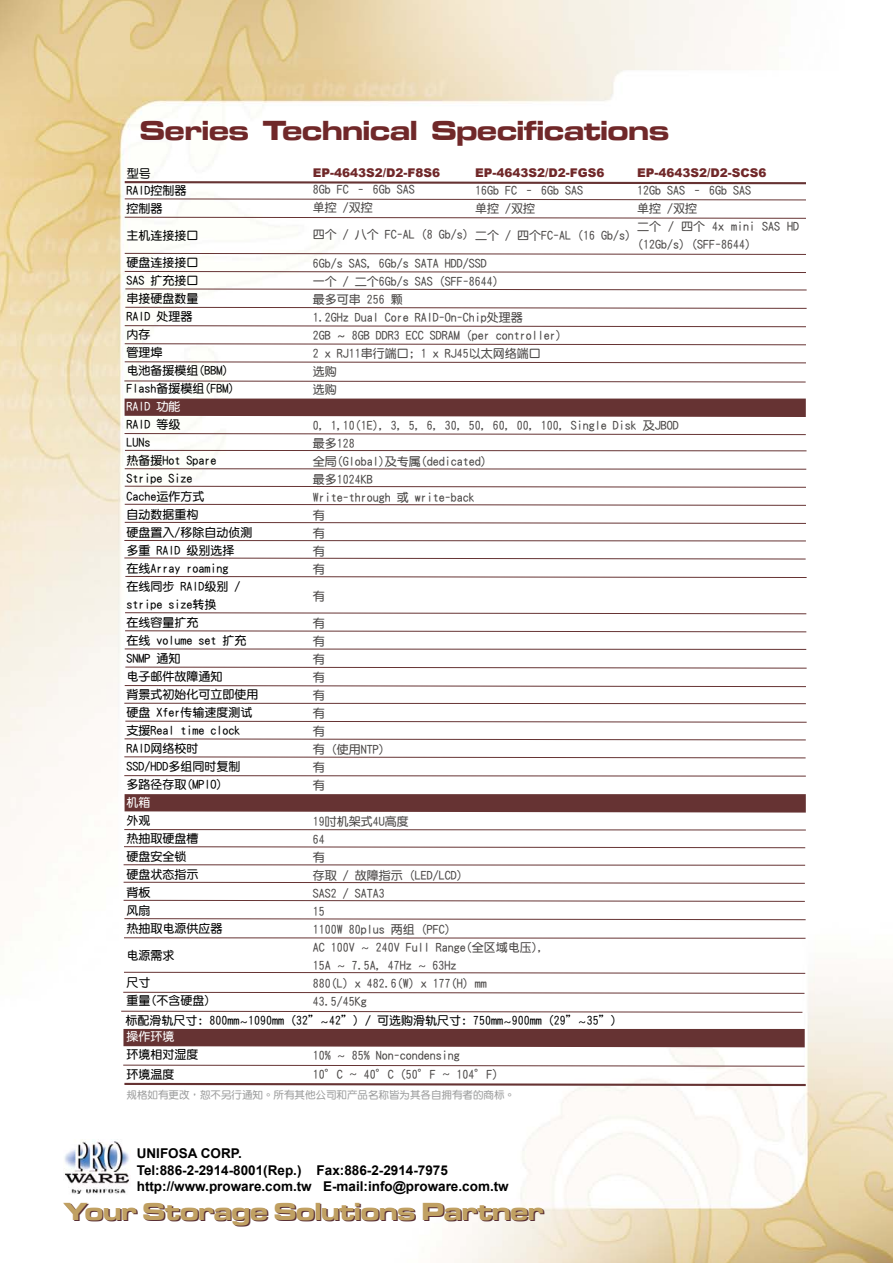
<style>
.page{position:relative;width:893px;height:1263px;background:#fff}
.page>*{position:absolute;margin:0;border:0;box-sizing:border-box;transform-origin:0 0}
.t1{font:28.5px "Microgramma D Bold Exte";color:#702829}
.t2{font:25.5px "Microgramma D Bold Exte";color:#592f34}
.t3{font:700 13.5px/16.2px "Arial";color:#000}
.t4{font:12px/18px "DF Yuan W7 GB5";color:#4c4948}
.t5{font:12px/18px "DF Yuan W7 GB5";color:#000}
.t6{font:900 12px "Arial";color:#702829}
.t7{font:12px "DF Yuan W7 GB5";color:#fff}
.t8{font:10.5px "DF Yuan W7 GB5";color:#9fa0a0}
.s1{font-family:"Microsoft Jheng Hei";font-weight:700}
.s2{font-family:"Microsoft Jheng Hei"}
</style>
<div class="page">
<img style="left:0;top:0;width:893px;height:1263px">
<svg style="left:122px;top:1082px;width:686px;height:5px"></svg>
<svg style="left:123px;top:180px;width:685px;height:5px"></svg>
<svg style="left:124px;top:198px;width:683px;height:3px"></svg>
<svg style="left:124px;top:216px;width:683px;height:3px"></svg>
<svg style="left:124px;top:252px;width:683px;height:3px"></svg>
<svg style="left:124px;top:271px;width:683px;height:2px"></svg>
<svg style="left:124px;top:325px;width:683px;height:3px"></svg>
<svg style="left:124px;top:343px;width:683px;height:3px"></svg>
<svg style="left:124px;top:361px;width:683px;height:3px"></svg>
<svg style="left:124px;top:433px;width:683px;height:2px"></svg>
<div style="left:125px;top:399px;width:681px;height:18px;background:#633"></div>
<svg style="left:124px;top:468px;width:683px;height:2px"></svg>
<svg style="left:124px;top:485px;width:683px;height:3px"></svg>
<svg style="left:124px;top:503px;width:683px;height:3px"></svg>
<svg style="left:124px;top:521px;width:683px;height:3px"></svg>
<svg style="left:124px;top:540px;width:683px;height:2px"></svg>
<svg style="left:125px;top:288px;width:682px;height:3px"></svg>
<svg style="left:124px;top:557px;width:682px;height:3px"></svg>
<svg style="left:123px;top:775px;width:684px;height:2px"></svg>
<svg style="left:124px;top:738px;width:683px;height:3px"></svg>
<svg style="left:124px;top:612px;width:683px;height:3px"></svg>
<svg style="left:124px;top:630px;width:683px;height:3px"></svg>
<svg style="left:124px;top:648px;width:683px;height:2px"></svg>
<svg style="left:124px;top:685px;width:683px;height:2px"></svg>
<svg style="left:125px;top:720px;width:682px;height:3px"></svg>
<svg style="left:123px;top:702px;width:684px;height:2px"></svg>
<svg style="left:123px;top:756px;width:683px;height:3px"></svg>
<svg style="left:123px;top:829px;width:684px;height:2px"></svg>
<svg style="left:125px;top:666px;width:682px;height:3px"></svg>
<svg style="left:125px;top:306px;width:682px;height:3px"></svg>
<svg style="left:123px;top:846px;width:683px;height:2px"></svg>
<svg style="left:123px;top:864px;width:683px;height:2px"></svg>
<svg style="left:123px;top:881px;width:683px;height:3px"></svg>
<svg style="left:123px;top:899px;width:683px;height:3px"></svg>
<svg style="left:122px;top:991px;width:683px;height:3px"></svg>
<svg style="left:124px;top:380px;width:682px;height:3px"></svg>
<svg style="left:125px;top:794px;width:681px;height:18px;background:#683636"></svg>
<div style="left:123px;top:1029px;width:682px;height:18px;background:#633"></div>
<svg style="left:124px;top:449px;width:683px;height:3px"></svg>
<img style="left:64px;top:1140px;width:66px;height:55px">
<svg style="left:124px;top:918px;width:682px;height:2px"></svg>
<svg style="left:123px;top:937px;width:683px;height:2px"></svg>
<svg style="left:123px;top:971px;width:683px;height:3px"></svg>
<svg style="left:125px;top:576px;width:682px;height:2px"></svg>
<svg style="left:120px;top:1010px;width:683px;height:3px"></svg>
<svg style="left:122px;top:1064px;width:683px;height:3px"></svg>
<h1 class="t1" style="left:140px;top:111px;width:530px">Series Technical Specifications</h1>
<p class="t5" style="left:127px;top:164px;width:25px">型號</p>
<p class="t6" style="left:313px;top:164px;width:129px">EP-4643S2/D2-F8S6</p>
<p class="t6" style="left:475px;top:164px;width:131px">EP-4643S2/D2-FGS6</p>
<p class="t6" style="left:637px;top:164px;width:131px">EP-4643S2/D2-SCS6</p>
<p class="t4" style="left:313px;top:181px;width:103px">8Gb FC – 6Gb SAS單控 /雙控</p>
<p class="t4" style="left:313px;top:226px;width:157px">四個 / 八個 FC-AL (8 Gb/s)</p>
<p class="t5" style="left:126px;top:182px;width:61px">RAID控制器控制器</p>
<p class="t5" style="left:126px;top:227px;width:73px">主機連接接口</p>
<p class="t5" style="left:126px;top:254px;width:109px">硬盤連接接口<br>SAS 擴充接口<br>串接硬盤數量<br>RAID 處理器<br>內存<br>管理埠<br>電池備援模組(BBM)<br>Flash備援模組(FBM)</p>
<p class="t7" style="left:126px;top:401px;width:55px">RAID 功能</p>
<p class="t5" style="left:126px;top:416px;width:133px">RAID 等級<br>LUNs<br>熱備援Hot Spare<br>Stripe Size<br>Cache運作方式<br>自動數據重構<br>硬盤置入/移除自動偵測多重 RAID 級別選擇<br>在線Array roaming<br>在線同步 RAID級別 / stripe size轉換<br>在線容量擴充<br>在線 volume set 擴充<br>SNMP 通知<br>電子郵件故障通知<br>背景式初始化可立即使用硬盤 Xfer傳輸速度測試支援Real time clock<br>RAID網絡校時<br>SSD/HDD多組同時複製<br>多路徑存取(MPIO)</p>
<p class="t7" style="left:126px;top:797px;width:25px">機箱</p>
<p class="t5" style="left:126px;top:812px;width:97px">外觀<br>熱抽取硬盤槽<br>硬盤安全鎖<br>硬盤狀態指示<br>背板<br>風扇<br>熱抽取電源供應器</p>
<p class="t5" style="left:126px;top:947px;width:49px">電源需求</p>
<p class="t5" style="left:126px;top:974px;width:85px">尺寸<br>重量(不含硬盤)</p>
<p class="t7" style="left:126px;top:1031px;width:49px">操作環境</p>
<p class="t5" style="left:126px;top:1045px;width:73px;line-height:19.5px">環境相對濕度環境溫度</p>
<p class="t4" style="left:637px;top:181px;width:163px">12Gb SAS – 6Gb SAS<br>單控 /雙控<br>二個 / 四個 4x mini SAS HD (12Gb/s) (SFF-8644)</p>
<p class="t4" style="left:475px;top:181px;width:109px">16Gb FC – 6Gb SAS單控 /雙控</p>
<p class="t4" style="left:475px;top:226px;width:157px">二個 / 四個FC-AL (16 Gb/s)</p>
<p class="t4" style="left:313px;top:254px;width:250px">6Gb/s SAS, 6Gb/s SATA HDD/SSD<br>一個 / 二個6Gb/s SAS (SFF-8644)<br>最多可串 256 顆<br>1.2GHz Dual Core RAID-On-Chip處理器<br>2GB <span class="s1">~</span> 8GB DDR3 ECC SDRAM (per controller)<br>2 x RJ11串行端口; 1 x RJ45以太網絡端口<br>選購<br>選購</p>
<p class="t4" style="left:313px;top:416px;width:367px">0, 1,10(1E), 3, 5, 6, 30, 50, 60, 00, 100, Single Disk 及JBOD最多128<br>全局(Global)及專屬(dedicated)<br>最多1024KB<br>Write-through 或 write-back<br>有<br>有<br>有<br>有</p>
<p class="t4" style="left:313px;top:587px;width:13px">有</p>
<p class="t4" style="left:313px;top:614px;width:73px">有<br>有<br>有<br>有<br>有<br>有<br>有<br>有 (使用NTP)有<br>有</p>
<p class="t4" style="left:313px;top:812px;width:232px">19吋機架式4U高度<br>64<br>有<br>存取 / 故障指示 (LED/LCD)<br>SAS2 / SATA3<br>15<br>1100W 80plus 兩組 (PFC)<br>AC 100V <span class="s2">~</span> 240V Full Range(全區域電壓),<br>15A <span class="s2">~</span> 7.5A, 47Hz <span class="s2">~</span> 63Hz<br>880(L) x 482.6(W) x 177(H) mm<br>43.5/45Kg</p>
<p class="t5" style="left:125px;top:1012px;width:493px">標配滑軌尺寸: 800mm<span class="s2">~</span>1090mm (32”<span class="s2">~</span>42”) / 可選購滑軌尺寸: 750mm<span class="s2">~</span>900mm (29”<span class="s2">~</span>35”)</p>
<p class="t4" style="left:313px;top:1045px;width:187px;line-height:19.5px">10% <span class="s2">~</span> 85% Non-condensing<br>10°C <span class="s2">~</span> 40°C (50°F <span class="s2">~</span> 104°F)</p>
<p class="t8" style="left:126px;top:1089px;width:390px">規格如有更改，恕不另行通知。所有其他公司和產品名稱皆為其各自擁有者的商標。</p>
<p class="t3" style="left:137px;top:1146px;width:373px">UNIFOSA CORP.<br>Tel:886-2-2914-8001(Rep.) Fax:886-2-2914-7975 http://www.proware.com.tw E-mail:info@proware.com.tw</p>
<h2 class="t2" style="left:65px;top:1195px;width:481px">Your Storage Solutions Partner</h2>
</div>
